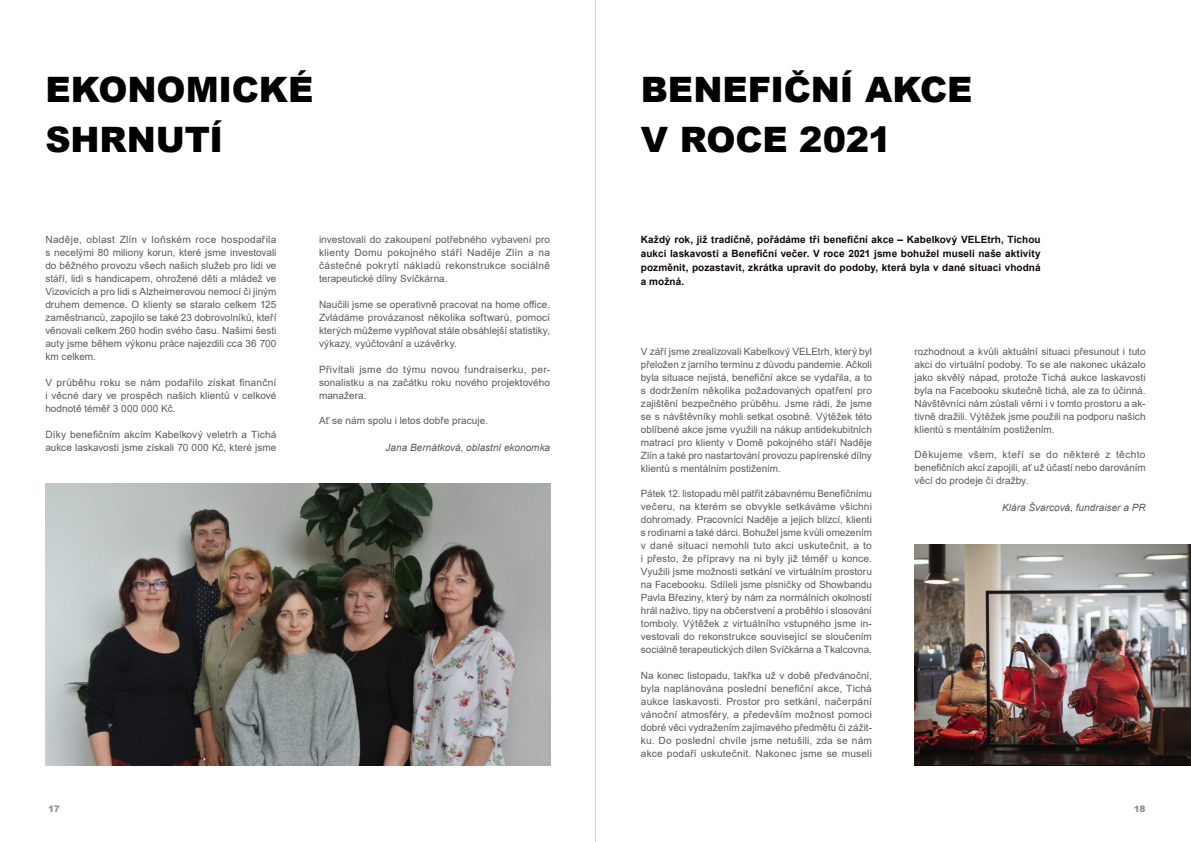
<style>
.page{position:relative;width:1191px;height:842px;background:#fff}
.page>*{position:absolute;margin:0;border:0;box-sizing:border-box;transform-origin:0 0}
.t1{font:900 35px/50.5px "Arial";letter-spacing:-.005em;color:#000}
.t2{font:10px/13px "Arial";letter-spacing:.005em;color:#58595b;text-align:justify}
.t3{font:700 10px/14px "Arial";letter-spacing:.01em;color:#100906;text-align:justify}
.t4{font:italic 10px "Arial";color:#58595b}
.t5{font:900 9px "Arial";color:#98918f}
</style>
<div class="page">
<hr style="left:595px;top:0;width:1px;height:842px;background:#d1d3d4">
<img style="left:45px;top:484px;width:505px;height:281px">
<img style="left:914px;top:544px;width:276px;height:222px">
<h1 class="t1" style="left:45px;top:63px;width:269px">EKONOMICKÉ<br>SHRNUTÍ</h1>
<p class="t2" style="left:45px;top:233px;width:233px">Naděje, oblast Zlín v loňském roce hospodařila s necelými 80 miliony korun, které jsme investovali do běžného provozu všech našich služeb pro lidi ve stáří, lidi s handicapem, ohrožené děti a mládež ve Vizovicích a pro lidi s Alzheimerovou nemocí či jiným druhem demence. O klienty se staralo celkem 125 zaměstnanců, zapojilo se také 23 dobrovolníků, kteří věnovali celkem 260 hodin svého času. Našimi šesti auty jsme během výkonu práce najezdili cca 36 700 km celkem.</p>
<p class="t2" style="left:45px;top:376px;width:233px">V průběhu roku se nám podařilo získat finanční i věcné dary ve prospěch našich klientů v celkové hodnotě téměř 3 000 000 Kč.</p>
<p class="t2" style="left:45px;top:427px;width:233px">Díky benefičním akcím Kabelkový veletrh a Tichá aukce laskavosti jsme získali 70 000 Kč, které jsme</p>
<p class="t2" style="left:319px;top:233px;width:233px">investovali do zakoupení potřebného vybavení pro klienty Domu pokojného stáří Naděje Zlín a na částečné pokrytí nákladů rekonstrukce sociálně terapeutické dílny Svíčkárna.</p>
<p class="t2" style="left:319px;top:298px;width:233px">Naučili jsme se operativně pracovat na home office.<br>Zvládáme provázanost několika softwarů, pomocí kterých můžeme vyplňovat stále obsáhlejší statistiky, výkazy, vyúčtování a uzávěrky.</p>
<p class="t2" style="left:319px;top:362px;width:233px">Přivítali jsme do týmu novou fundraiserku, per&shy;sonalistku a na začátku roku nového projektového manažera.</p>
<p class="t2" style="left:319px;top:414px;width:170px">Ať se nám spolu i letos dobře pracuje.</p>
<p class="t4" style="left:385px;top:441px;width:166px">Jana Bernátková, oblastní ekonomka</p>
<h1 class="t1" style="left:641px;top:63px;width:333px">BENEFIČNÍ AKCE<br>V ROCE 2021</h1>
<p class="t3" style="left:641px;top:232px;width:401px">Každý rok, již tradičně, pořádáme tři benefiční akce – Kabelkový VELEtrh, Tichou aukci laskavosti a Benefiční večer. V roce 2021 jsme bohužel museli naše aktivity pozměnit, pozastavit, zkrátka upravit do podoby, která byla v dané situaci vhodná a možná.</p>
<p class="t2" style="left:641px;top:345px;width:233px">V září jsme zrealizovali Kabelkový VELEtrh, který byl přeložen z jarního termínu z důvodu pandemie. Ačkoli byla situace nejistá, benefiční akce se vydařila, a to s dodržením několika požadovaných opatření pro zajištění bezpečného průběhu. Jsme rádi, že jsme se s návštěvníky mohli setkat osobně. Výtěžek této oblíbené akce jsme využili na nákup antidekubitních matrací pro klienty v Domě pokojného stáří Naděje Zlín a také pro nastartování provozu papírenské dílny klientů s mentálním postižením.</p>
<p class="t2" style="left:641px;top:487px;width:233px">Pátek 12. listopadu měl patřit zábavnému Benefičnímu večeru, na kterém se obvykle setkáváme všichni dohromady. Pracovníci Naděje a jejich blízcí, klienti s rodinami a také dárci. Bohužel jsme kvůli omezením v dané situaci nemohli tuto akci uskutečnit, a to i přesto, že přípravy na ni byly již téměř u konce.<br>Využili jsme možnosti setkání ve virtuálním prostoru na Facebooku. Sdíleli jsme písničky od Showbandu Pavla Březiny, který by nám za normálních okolností hrál naživo, tipy na občerstvení a proběhlo i slosování tomboly. Výtěžek z virtuálního vstupného jsme in&shy;vestovali do rekonstrukce související se sloučením sociálně terapeutických dílen Svíčkárna a Tkalcovna.</p>
<p class="t2" style="left:641px;top:669px;width:233px">Na konec listopadu, takřka už v době předvánoční, byla naplánována poslední benefiční akce, Tichá aukce laskavosti. Prostor pro setkání, načerpání vánoční atmosféry, a především možnost pomoci dobré věci vydražením zajímavého předmětu či zážit&shy;ku. Do poslední chvíle jsme netušili, zda se nám akce podaří uskutečnit. Nakonec jsme se museli</p>
<p class="t2" style="left:914px;top:345px;width:233px">rozhodnout a kvůli aktuální situaci přesunout i tuto akci do virtuální podoby. To se ale nakonec ukázalo jako skvělý nápad, protože Tichá aukce laskavosti byla na Facebooku skutečně tichá, ale za to účinná.<br>Návštěvníci nám zůstali věrni i v tomto prostoru a ak&shy;tivně dražili. Výtěžek jsme použili na podporu našich klientů s mentálním postižením.</p>
<p class="t2" style="left:914px;top:448px;width:233px">Děkujeme všem, kteří se do některé z těchto benefičních akcí zapojili, ať už účastí nebo darováním věcí do prodeje či dražby.</p>
<p class="t4" style="left:1002px;top:501px;width:145px">Klára Švarcová, fundraiser a PR</p>
<p class="t5" style="left:48px;top:804px;width:13px">17</p>
<p class="t5" style="left:1133px;top:804px;width:13px">18</p>
</div>
